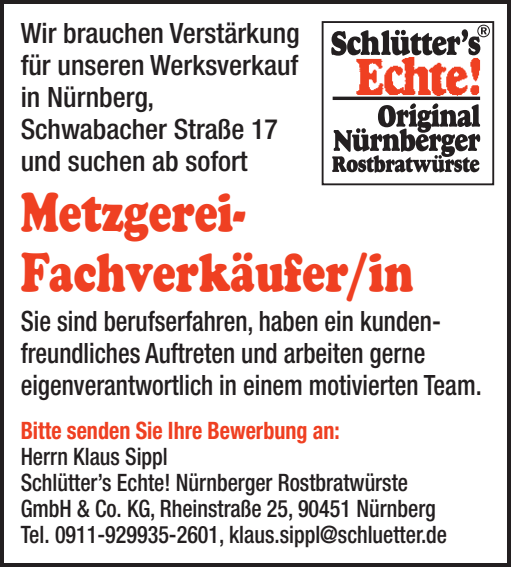
<style>
.page{position:relative;width:511px;height:567px;background:#fff}
.page>*{position:absolute;margin:0;border:0;box-sizing:border-box;transform-origin:0 0}
.t1{font:900 56px/60px "Cooper";color:#ef4022;scale:.77 1}
.t2{font:500 condensed 28px/32px "Helvetica Neue";color:#231f20;scale:.9 1}
.t3{font:500 condensed 28px/32px "Helvetica Neue";color:#231f20}
.t4{font:500 condensed 24px/26px "Helvetica Neue";color:#231f20;scale:.92 1}
.t5{font:700 condensed 24px "Helvetica Neue";color:#ef4022;scale:.92 1}
</style>
<div class="page">
<div style="left:0;top:0;width:510px;height:567px;border:4px solid #231f20"></div>
<div style="left:321px;top:21px;width:172px;height:164px;border:2px solid #231f20"></div>
<svg style="left:321px;top:25px;width:168px;height:161px"></svg>
<div style="left:347px;top:57px;width:141px;height:38px;background:#fff"></div>
<img style="left:338px;top:57px;width:143px;height:38px">
<p class="t3" style="left:21px;top:17px;width:280px">Wir brauchen Verstärkung für unseren Werksverkauf in Nürnberg,<br>Schwabacher Straße 17 und suchen ab sofort</p>
<h1 class="t1" style="left:21px;top:182px;width:511px">Metzgerei-<br>Fachverkäufer/in</h1>
<p class="t2" style="left:21px;top:305px;width:513px">Sie sind berufserfahren, haben ein kunden&shy;freundliches Auftreten und arbeiten gerne eigenverantwortlich in einem motivierten Team.</p>
<p class="t5" style="left:21px;top:416px;width:348px">Bitte senden Sie Ihre Bewerbung an:</p>
<p class="t4" style="left:21px;top:443px;width:464px">Herrn Klaus Sippl<br>Schlütter’s Echte! Nürnberger Rostbratwürste GmbH &amp; Co. KG, Rheinstraße 25, 90451 Nürnberg Tel. 0911-929935-2601, klaus.sippl@schluetter.de</p>
</div>
